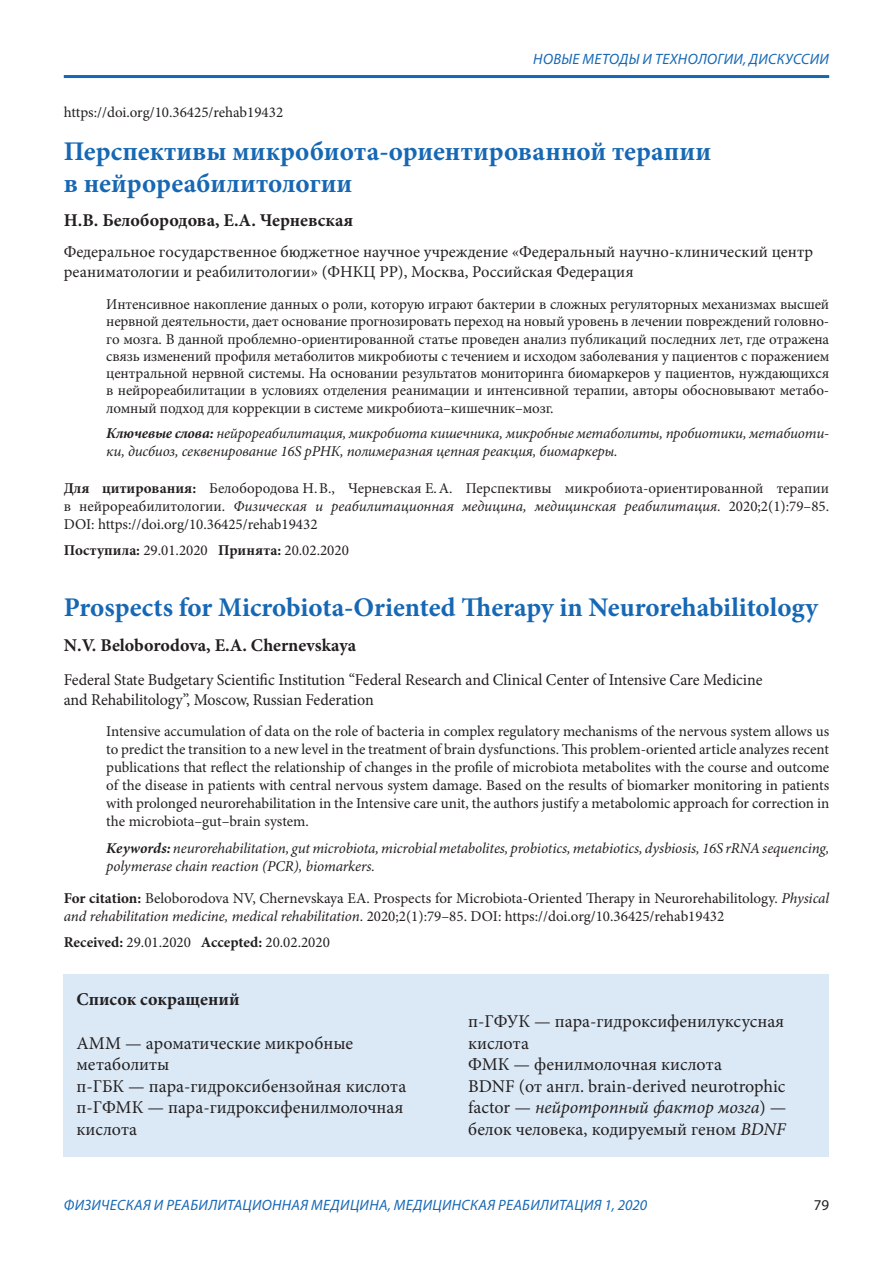
<style>
.page{position:relative;width:893px;height:1263px;background:#fff}
.page>*{position:absolute;margin:0;border:0;box-sizing:border-box;transform-origin:0 0}
.Заголовок{font:700 27px "Minion Pro";color:#1768b4}
.t1{font:18px/21.6px "Minion Pro";color:#231f20}
.Авторы{font:700 18px "Minion Pro";color:#231f20}
.Учреждение{font:16.5px/19.8px "Minion Pro";letter-spacing:-.005em;color:#231f20}
.Аннотация{font:15px/18px "Minion Pro";color:#231f20;text-align:justify}
.Аннотация-2{font:italic 15px/17.2px "Minion Pro";letter-spacing:-.01em;color:#231f20}
.t2{font:italic 15px "Myriad Pro";letter-spacing:.02em;color:#1768b4}
.t3{font:15px "Myriad Pro";color:#231f20}
.s1{font-weight:700}
.s2{font-style:italic}
</style>
<div class="page">
<hr style="left:64px;top:75px;width:765px;height:3px;background:#1768b4">
<div style="left:64px;top:974px;width:765px;height:183px;background:#dbe9f6"></div>
<p class="t2" style="left:533px;top:50px;width:297px">НОВЫЕ МЕТОДЫ И ТЕХНОЛОГИИ, ДИСКУССИИ</p>
<p class="Аннотация" style="left:64px;top:103px;width:221px">https://doi.org/10.36425/rehab19432</p>
<p class="Заголовок" style="left:64px;top:132px;width:649px">Перспективы микробиота-ориентированной терапии</p>
<p class="Заголовок" style="left:64px;top:165px;width:290px">в нейрореабилитологии</p>
<p class="Авторы" style="left:64px;top:208px;width:291px">Н.В. Белобородова, Е.А. Черневская</p>
<p class="Учреждение" style="left:64px;top:242px;width:751px">Федеральное государственное бюджетное научное учреждение «Федеральный научно-клинический центр реаниматологии и реабилитологии» (ФНКЦ РР), Москва, Российская Федерация</p>
<p class="Аннотация" style="left:106px;top:296px;width:724px;line-height:17.2px">Интенсивное накопление данных о роли, которую играют бактерии в сложных регуляторных механизмах высшей нервной деятельности, дает основание прогнозировать переход на новый уровень в лечении повреждений головно&shy;го мозга. В данной проблемно-ориентированной статье проведен анализ публикаций последних лет, где отражена связь изменений профиля метаболитов микробиоты с течением и исходом заболевания у пациентов с поражением центральной нервной системы. На основании результатов мониторинга биомаркеров у пациентов, нуждающихся в нейрореабилитации в условиях отделения реанимации и интенсивной терапии, авторы обосновывают метабо&shy;ломный подход для коррекции в системе микробиота–кишечник–мозг.</p>
<p class="Аннотация-2" style="left:106px;top:425px;width:724px"><span class="s1">Ключевые слова:</span> нейрореабилитация, микробиота кишечника, микробные метаболиты, пробиотики, метабиоти&shy;ки, дисбиоз, секвенирование 16S рРНК, полимеразная цепная реакция, биомаркеры.</p>
<p class="Аннотация" style="left:64px;top:479px;width:767px"><span class="s1">Для цитирования:</span> Белобородова Н.В., Черневская Е.А. Перспективы микробиота-ориентированной терапии в нейрореабилитологии. <span class="s2">Физическая и реабилитационная медицина, медицинская реабилитация</span>. 2020;2(1):79–85.<br>DOI: https://doi.org/10.36425/rehab19432</p>
<p class="Аннотация" style="left:64px;top:541px;width:287px"><span class="s1">Поступила:</span> 29.01.2020 <span class="s1">Принята:</span> 20.02.2020</p>
<p class="Заголовок" style="left:64px;top:588px;width:756px">Prospects for Microbiota-Oriented Therapy in Neurorehabilitology</p>
<p class="Авторы" style="left:64px;top:633px;width:294px">N.V. Beloborodova, E.A. Chernevskaya</p>
<p class="Учреждение" style="left:64px;top:670px;width:700px">Federal State Budgetary Scientific Institution “Federal Research and Clinical Center of Intensive Care Medicine and Rehabilitology”, Moscow, Russian Federation</p>
<p class="Аннотация" style="left:106px;top:722px;width:724px">Intensive accumulation of data on the role of bacteria in complex regulatory mechanisms of the nervous system allows us to predict the transition to a new level in the treatment of brain dysfunctions. This problem-oriented article analyzes recent publications that reflect the relationship of changes in the profile of microbiota metabolites with the course and outcome of the disease in patients with central nervous system damage. Based on the results of biomarker monitoring in patients with prolonged neurorehabilitation in the Intensive care unit, the authors justify a metabolomic approach for correction in the microbiota–gut–brain system.</p>
<p class="Аннотация-2" style="left:106px;top:839px;width:724px;line-height:18px"><span class="s1">Keywords:</span> neurorehabilitation, gut microbiota, microbial metabolites, probiotics, metabiotics, dysbiosis, 16S rRNA sequencing, polymerase chain reaction (PCR), biomarkers.</p>
<p class="Аннотация" style="left:64px;top:889px;width:767px"><span class="s1">For citation:</span> Beloborodova NV, Chernevskaya EA. Prospects for Microbiota-Oriented Therapy in Neurorehabilitology. <span class="s2">Physical and rehabilitation medicine, medical rehabilitation</span>. 2020;2(1):79–85. DOI: https://doi.org/10.36425/rehab19432</p>
<p class="Аннотация" style="left:64px;top:934px;width:268px"><span class="s1">Received:</span> 29.01.2020 <span class="s1">Accepted:</span> 20.02.2020</p>
<p class="Авторы" style="left:77px;top:987px;width:165px">Список сокращений</p>
<p class="t1" style="left:77px;top:1032px;width:278px">АММ — ароматические микробные метаболиты</p>
<p class="t1" style="left:77px;top:1075px;width:331px">п-ГБК — пара-гидроксибензойная кислота</p>
<p class="t1" style="left:77px;top:1097px;width:328px">п-ГФМК — пара-гидроксифенилмолочная кислота</p>
<p class="t1" style="left:468px;top:1010px;width:318px">п-ГФУК — пара-гидроксифенилуксусная кислота</p>
<p class="t1" style="left:468px;top:1054px;width:255px">ФМК — фенилмолочная кислота</p>
<p class="t1" style="left:468px;top:1075px;width:320px;text-align:justify">BDNF (от англ. brain-derived neurotrophic factor — <span class="s2">нейротропный фактор мозга</span>) — белок человека, кодируемый геном <span class="s2">BDNF</span></p>
<p class="t2" style="left:64px;top:1196px;width:585px">ФИЗИЧЕСКАЯ И РЕАБИЛИТАЦИОННАЯ МЕДИЦИНА, МЕДИЦИНСКАЯ РЕАБИЛИТАЦИЯ 1, 2020</p>
<p class="t3" style="left:814px;top:1196px;width:17px">79</p>
</div>
